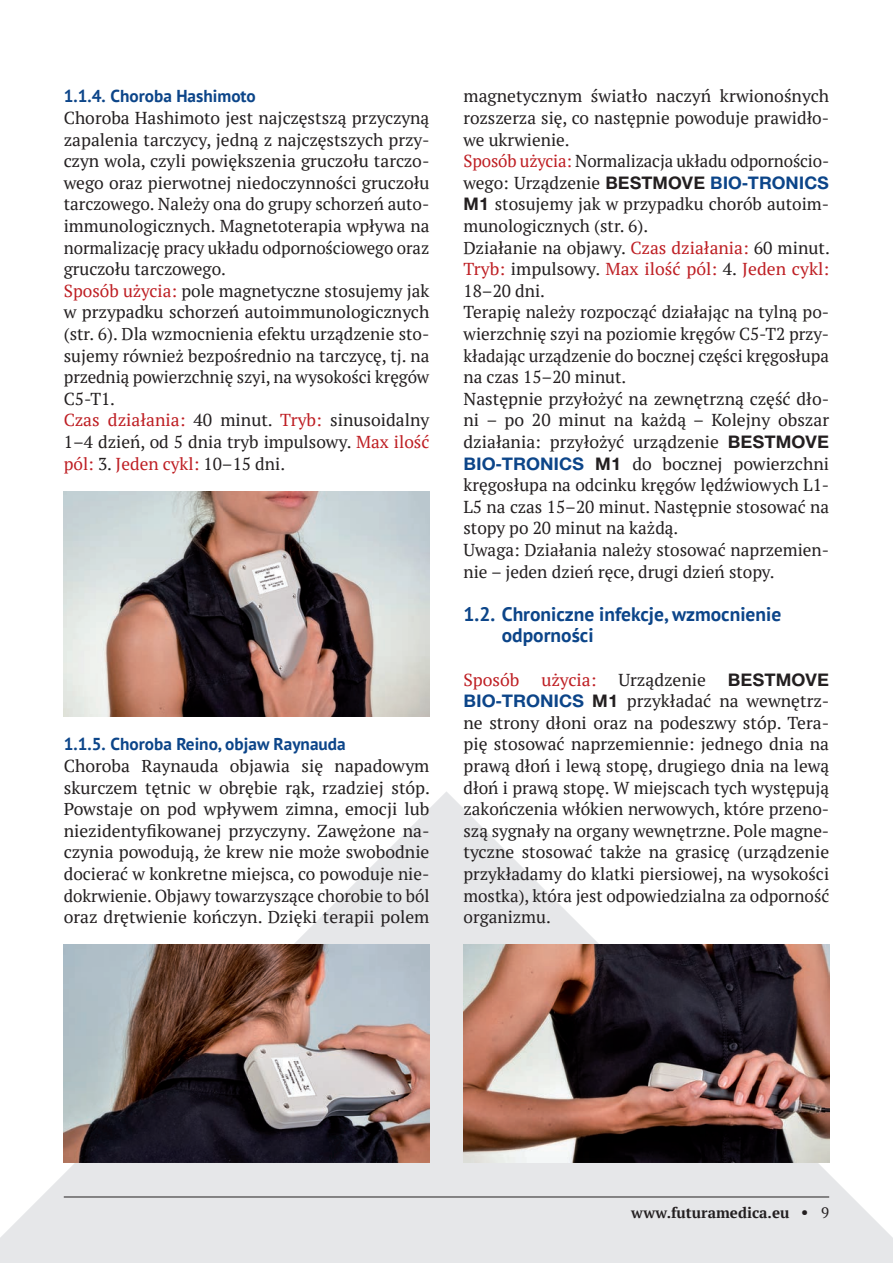
<style>
.page{position:relative;width:893px;height:1263px;background:#fff}
.page>*{position:absolute;margin:0;border:0;box-sizing:border-box;transform-origin:0 0}
.rozdzial_1_1{font:700 19.5px/21px "PT Sans";color:#0c4589}
.txt{font:17.25px/21.6px "PT Serif";color:#231f20;text-align:justify}
.rozdzial_1_1_1{font:700 17.25px "PT Sans";color:#0c4589}
.txt-2{font:17.25px "PT Serif";color:#be1e23}
.t1{font:700 15px "PT Serif";color:#231f20}
.s1{color:#be1e23}
.s2{font-family:"Switzer TTEFN";font-weight:700}
.s3{font-family:"Switzer TTEFN";font-weight:700;color:#0c4589}
.s4{font-weight:400;font-size:17.25px}
.s5{font-weight:400}
</style>
<div class="page">
<svg style="left:0;top:792px;width:893px;height:471px"></svg>
<hr style="left:64px;top:1196px;width:765px;height:1px;background:#231f20">
<img style="left:64px;top:491px;width:365px;height:226px">
<img style="left:64px;top:945px;width:365px;height:217px">
<img style="left:463px;top:945px;width:366px;height:217px">
<p class="rozdzial_1_1_1" style="left:64px;top:85px;width:194px">1.1.4. Choroba Hashimoto</p>
<p class="txt" style="left:64px;top:107px;width:367px">Choroba Hashimoto jest najczęstszą przyczyną zapalenia tarczycy, jedną z najczęstszych przy&shy;czyn wola, czyli powiększenia gruczołu tarczo&shy;wego oraz pierwotnej niedoczynności gruczołu tarczowego. Należy ona do grupy schorzeń auto&shy;immunologicznych. Magnetoterapia wpływa na normalizację pracy układu odpornościowego oraz gruczołu tarczowego.</p>
<p class="txt" style="left:64px;top:280px;width:367px"><span class="s1">Sposób użycia:</span> pole magnetyczne stosujemy jak w przypadku schorzeń autoimmunologicznych (str. 6). Dla wzmocnienia efektu urządzenie sto&shy;sujemy również bezpośrednio na tarczycę, tj. na przednią powierzchnię szyi, na wysokości kręgów C5-T1.</p>
<p class="txt" style="left:64px;top:409px;width:367px"><span class="s1">Czas działania:</span> 40 minut. <span class="s1">Tryb:</span> sinusoidalny 1–4 dzień, od 5 dnia tryb impulsowy. <span class="s1">Max ilość pól:</span> 3. <span class="s1">Jeden cykl:</span> 10–15 dni.</p>
<p class="rozdzial_1_1_1" style="left:64px;top:733px;width:283px">1.1.5. Choroba Reino, objaw Raynauda</p>
<p class="txt" style="left:64px;top:755px;width:368px">Choroba Raynauda objawia się napadowym skurczem tętnic w obrębie rąk, rzadziej stóp.<br>Powstaje on pod wpływem zimna, emocji lub niezidentyfikowanej przyczyny. Zawężone na&shy;czynia powodują, że krew nie może swobodnie docierać w konkretne miejsca, co powoduje nie&shy;dokrwienie. Objawy towarzyszące chorobie to ból oraz drętwienie kończyn. Dzięki terapii polem</p>
<p class="txt" style="left:463px;top:85px;width:367px">magnetycznym światło naczyń krwionośnych rozszerza się, co następnie powoduje prawidło&shy;we ukrwienie.</p>
<p class="txt" style="left:463px;top:150px;width:367px"><span class="s1">Sposób użycia:</span> Normalizacja układu odpornościo&shy;wego: Urządzenie <span class="s2">BESTMOVE</span> <span class="s3">BIO-TRONICS </span><span class="s2">M1</span> stosujemy jak w przypadku chorób autoim&shy;munologicznych (str. 6).</p>
<p class="txt" style="left:463px;top:236px;width:368px">Działanie na objawy. <span class="s1">Czas działania:</span> 60 minut.<br><span class="s1">Tryb:</span> impulsowy. <span class="s1">Max ilość pól:</span> 4. <span class="s1">Jeden cykl:<br></span>18–20 dni.</p>
<p class="txt" style="left:463px;top:301px;width:367px">Terapię należy rozpocząć działając na tylną po&shy;wierzchnię szyi na poziomie kręgów C5-T2 przy&shy;kładając urządzenie do bocznej części kręgosłupa na czas 15–20 minut.</p>
<p class="txt" style="left:463px;top:388px;width:367px">Następnie przyłożyć na zewnętrzną część dło&shy;ni – po 20 minut na każdą – Kolejny obszar działania: przyłożyć urządzenie <span class="s2">BESTMOVE </span><span class="s3">BIO-TRONICS</span> <span class="s2">M1</span> do bocznej powierzchni kręgosłupa na odcinku kręgów lędźwiowych L1- L5 na czas 15–20 minut. Następnie stosować na stopy po 20 minut na każdą.</p>
<p class="txt" style="left:463px;top:539px;width:367px">Uwaga: Działania należy stosować naprzemien&shy;nie – jeden dzień ręce, drugi dzień stopy.</p>
<p class="rozdzial_1_1" style="left:502px;top:603px;width:281px;text-indent:-38px">1.2. Chroniczne infekcje, wzmocnienie odporności</p>
<p class="txt-2" style="left:463px;top:668px;width:58px">Sposób</p>
<p class="txt-2" style="left:541px;top:668px;width:57px">użycia:</p>
<p class="txt" style="left:618px;top:668px;width:89px">Urządzenie</p>
<p class="txt" style="left:463px;top:668px;width:367px;text-indent:264px"><span class="s2">BESTMOVE </span><span class="s3">BIO-TRONICS</span> <span class="s2">M1</span> przykładać na wewnętrz&shy;ne strony dłoni oraz na podeszwy stóp. Tera&shy;pię stosować naprzemiennie: jednego dnia na prawą dłoń i lewą stopę, drugiego dnia na lewą dłoń i prawą stopę. W miejscach tych występują zakończenia włókien nerwowych, które przeno&shy;szą sygnały na organy wewnętrzne. Pole magne&shy;tyczne stosować także na grasicę (urządzenie przykładamy do klatki piersiowej, na wysokości mostka), która jest odpowiedzialna za odporność organizmu.</p>
<p class="t1" style="left:631px;top:1203px;width:199px">www.futuramedica.eu <span class="s4">•</span> <span class="s5">9</span></p>
</div>
